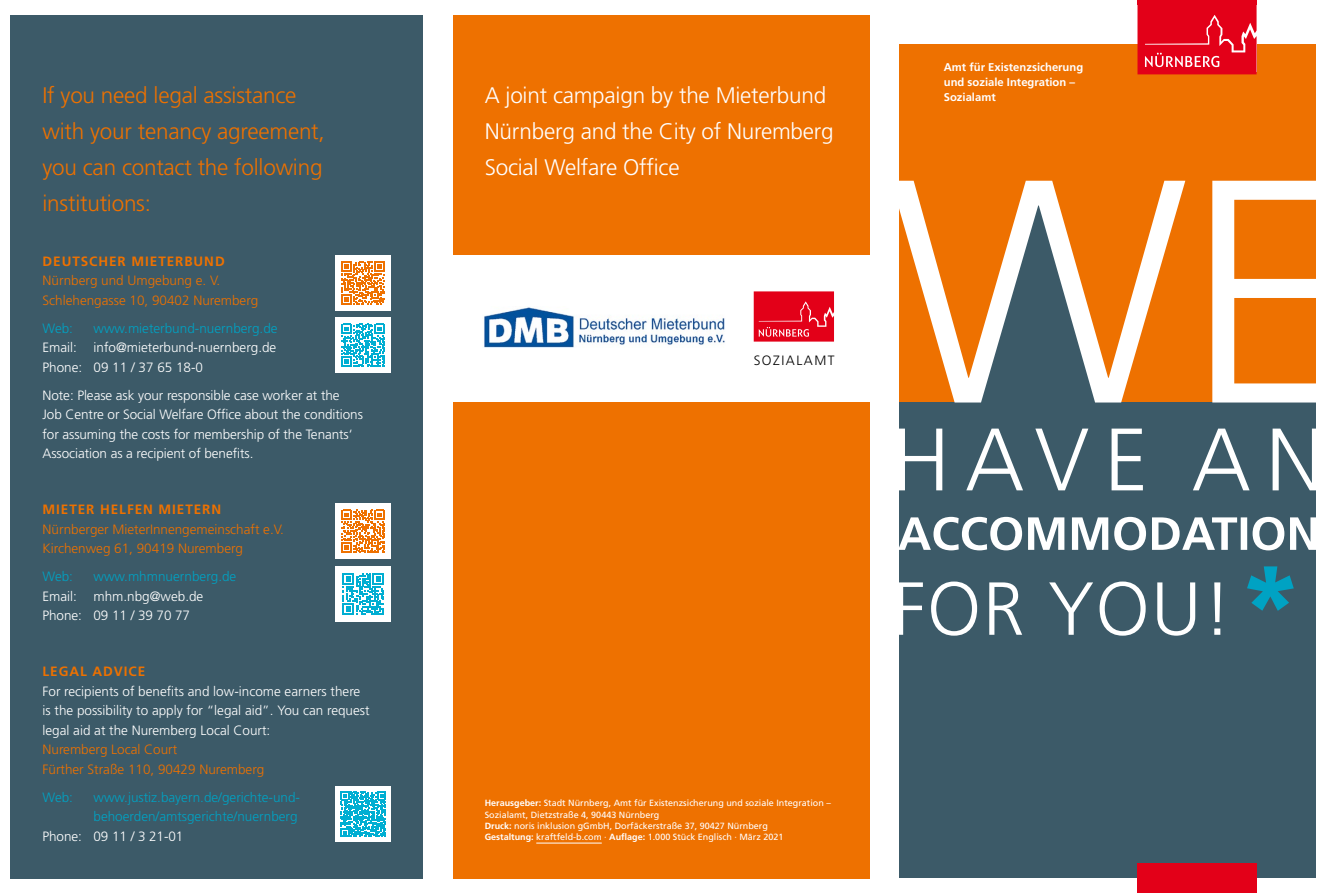
<style>
.page{position:relative;width:1331px;height:893px;background:#fff}
.page>*{position:absolute;margin:0;border:0;box-sizing:border-box;transform-origin:0 0}
.t1{font:300 22.5px/36px "Frutiger";letter-spacing:-.01em;color:#ee7100}
.t2{font:300 22.5px/36px "Frutiger";letter-spacing:-.01em;color:#fff}
.StN__Copytext_9_12_5{font:300 13.5px/19.5px "Frutiger";color:#fff}
.StN__Copytext_9_12_5-2{font:300 13.5px/19.5px "Frutiger";color:#ee7100}
.StN__Copytext_9_12_5-3{font:300 13.5px "Frutiger";color:#00a2c3}
.t3{font:300 13.5px "Frutiger";letter-spacing:.11em;color:#000}
.StN__Copytext_7_5_10{font:700 11.25px/15px "Frutiger";color:#fff}
.StN__Copytext_7_5_10-2{font:9px/11.2px "Frutiger";color:#fff}
.s1{font-weight:700}
.s2{color:#00a2c3}
.s3{font-weight:700;color:#ee7100}
.s4{color:#ee7100}
</style>
<div class="page">
<div style="left:11px;top:15px;width:412px;height:863px;background:#3c5a68"></div>
<div style="left:899px;top:45px;width:417px;height:833px;background:#ee7100"></div>
<div style="left:899px;top:402px;width:417px;height:476px;background:#3c5a68"></div>
<div style="left:453px;top:15px;width:417px;height:863px;background:#ee7100"></div>
<div style="left:438px;top:255px;width:446px;height:147px;background:#fff"></div>
<div style="left:336px;top:255px;width:55px;height:56px;background:#fff"></div>
<svg style="left:342px;top:261px;width:43px;height:44px"></svg>
<div style="left:336px;top:318px;width:55px;height:55px;background:#fff"></div>
<svg style="left:342px;top:324px;width:43px;height:43px"></svg>
<div style="left:336px;top:566px;width:55px;height:56px;background:#fff"></div>
<svg style="left:342px;top:573px;width:42px;height:42px"></svg>
<div style="left:336px;top:787px;width:55px;height:55px;background:#fff"></div>
<svg style="left:341px;top:792px;width:45px;height:45px"></svg>
<div style="left:336px;top:503px;width:55px;height:56px;background:#fff"></div>
<svg style="left:342px;top:509px;width:43px;height:44px"></svg>
<svg style="left:1247px;top:566px;width:47px;height:45px"></svg>
<svg style="left:899px;top:581px;width:321px;height:55px"></svg>
<svg style="left:899px;top:181px;width:417px;height:221px"></svg>
<img style="left:484px;top:307px;width:241px;height:41px">
<hr style="left:536px;top:843px;width:66px;height:1px;background:#fff">
<svg style="left:899px;top:429px;width:417px;height:61px"></svg>
<svg style="left:899px;top:517px;width:417px;height:33px"></svg>
<svg style="left:754px;top:291px;width:80px;height:51px;background:#e5172d"></svg>
<div style="left:1137px;top:863px;width:119px;height:30px;background:#e30018"></div>
<svg style="left:1137px;top:4px;width:119px;height:70px;background:#e5152b"></svg>
<hr style="left:1137px;top:0;width:119px;height:4px;background:#e30018">
<p class="t1" style="left:43px;top:77px;width:284px">If you need legal assistance with your tenancy agreement, you can contact the following institutions:</p>
<p class="t2" style="left:485px;top:77px;width:350px">A joint campaign by the Mieterbund<br>Nürnberg and the City of Nuremberg<br>Social Welfare Office</p>
<p class="StN__Copytext_9_12_5-2" style="left:43px;top:251px;width:217px"><span class="s1">DEUTSCHER MIETERBUND<br></span>Nürnberg und Umgebung e. V.<br>Schlehengasse 10, 90402 Nuremberg</p>
<p class="StN__Copytext_9_12_5-3" style="left:43px;top:320px;width:32px">Web:</p>
<p class="StN__Copytext_9_12_5" style="left:43px;top:318px;width:237px;text-align:justify;text-indent:51px"><span class="s2">www.mieterbund-nuernberg.de </span>Email: info@mieterbund-nuernberg.de Phone: 09 11 / 37 65 18-0</p>
<p class="StN__Copytext_9_12_5" style="left:43px;top:385px;width:322px">Note: Please ask your responsible case worker at the<br>Job Centre or Social Welfare Office about the conditions for assuming the costs for membership of the Tenants‘ Association as a recipient of benefits.</p>
<p class="StN__Copytext_9_12_5-2" style="left:43px;top:500px;width:243px"><span class="s1">MIETER HELFEN MIETERN<br></span>Nürnberger MieterInnengemeinschaft e.V.<br>Kirchenweg 61, 90419 Nuremberg</p>
<p class="StN__Copytext_9_12_5-3" style="left:43px;top:569px;width:32px">Web:</p>
<p class="StN__Copytext_9_12_5" style="left:43px;top:567px;width:195px;text-indent:51px"><span class="s2">www.mhmnuernberg.de<br></span>Email: mhm.nbg@web.de<br>Phone: 09 11 / 39 70 77</p>
<p class="StN__Copytext_9_12_5" style="left:43px;top:662px;width:329px"><span class="s3">LEGAL ADVICE<br></span>For recipients of benefits and low-income earners there is the possibility to apply for “legal aid”. You can request legal aid at the Nuremberg Local Court:<br><span class="s4">Nuremberg Local Court<br>Fürther Straße 110, 90429 Nuremberg</span></p>
<p class="StN__Copytext_9_12_5-3" style="left:43px;top:789px;width:32px">Web:</p>
<p class="StN__Copytext_9_12_5-3" style="left:94px;top:789px;width:208px">www.justiz.bayern.de/gerichte-und-</p>
<p class="StN__Copytext_9_12_5-3" style="left:94px;top:809px;width:206px">behoerden/amtsgerichte/nuernberg</p>
<p class="StN__Copytext_9_12_5" style="left:43px;top:826px;width:142px">Phone: 09 11 / 3 21-01</p>
<p class="t3" style="left:754px;top:353px;width:82px">SOZIALAMT</p>
<p class="StN__Copytext_7_5_10-2" style="left:485px;top:797px;width:348px"><span class="s1">Herausgeber:</span> Stadt Nürnberg, Amt für Existenzsicherung und soziale Integration –<br>Sozialamt, Dietzstraße 4, 90443 Nürnberg<br><span class="s1">Druck:</span> noris inklusion gGmbH, Dorfäckerstraße 37, 90427 Nürnberg</p>
<p class="StN__Copytext_7_5_10-2" style="left:485px;top:831px;width:300px"><span class="s1">Gestaltung:</span> kraftfeld-b.com · <span class="s1">Auflage:</span> 1.000 Stück Englisch · März 2021</p>
<p class="StN__Copytext_7_5_10" style="left:944px;top:60px;width:141px">Amt für Existenzsicherung und soziale Integration –<br>Sozialamt</p>
</div>
